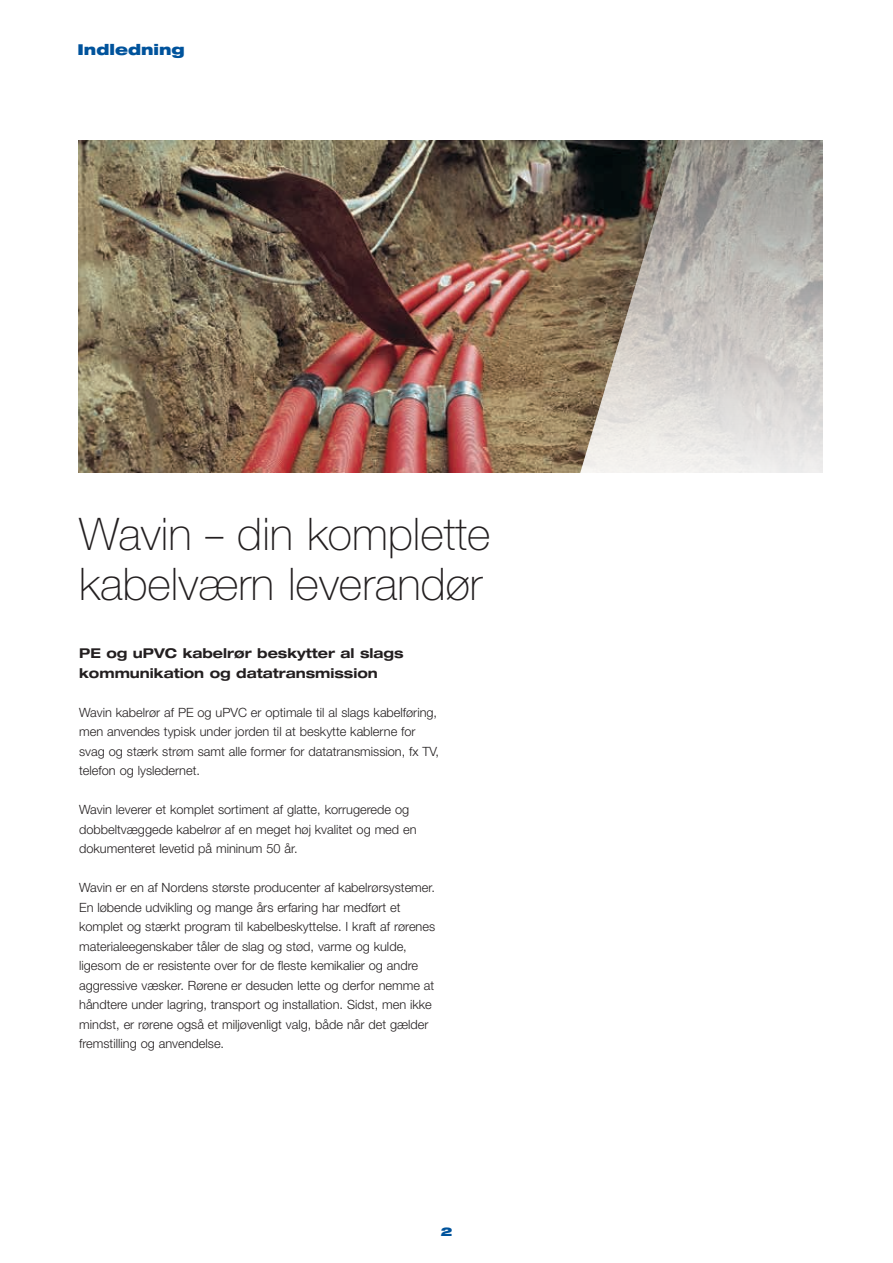
<style>
.page{position:relative;width:893px;height:1263px;background:#fff}
.page>*{position:absolute;margin:0;border:0;box-sizing:border-box;transform-origin:0 0}
.t1{font:100 45px/49.5px "Helvetica Neue";color:#231f20}
.t2{font:900 expanded 15px "Helvetica Neue";color:#00539c}
.t3{font:700 expanded 13.5px/19.5px "Helvetica Neue";color:#231f20}
.t4{font:300 12.75px/19.5px "Helvetica Neue";color:#231f20}
.t5{font:900 expanded 12px "Helvetica Neue";color:#00539c}
</style>
<div class="page">
<img style="left:79px;top:141px;width:261px;height:331px">
<img style="left:340px;top:140px;width:483px;height:333px">
<p class="t2" style="left:78px;top:40px;width:109px">Indledning</p>
<h1 class="t1" style="left:79px;top:510px;width:413px">Wavin – din komplette kabelværn leverandør</h1>
<p class="t3" style="left:79px;top:643px;width:326px">PE og uPVC kabelrør beskytter al slags kommunikation og datatransmission</p>
<p class="t4" style="left:79px;top:702px;width:361px">Wavin kabelrør af PE og uPVC er optimale til al slags kabelføring, men anvendes typisk under jorden til at beskytte kablerne for svag og stærk strøm samt alle former for datatransmission, fx TV, telefon og lysledernet.</p>
<p class="t4" style="left:79px;top:800px;width:339px">Wavin leverer et komplet sortiment af glatte, korrugerede og dobbeltvæggede kabelrør af en meget høj kvalitet og med en dokumenteret levetid på mininum 50 år.</p>
<p class="t4" style="left:79px;top:878px;width:358px">Wavin er en af Nordens største producenter af kabelrørsystemer.<br>En løbende udvikling og mange års erfaring har medført et komplet og stærkt program til kabelbeskyttelse. I kraft af rørenes materialeegenskaber tåler de slag og stød, varme og kulde, ligesom de er resistente over for de fleste kemikalier og andre aggressive væsker. Rørene er desuden lette og derfor nemme at håndtere under lagring, transport og installation. Sidst, men ikke mindst, er rørene også et miljøvenligt valg, både når det gælder fremstilling og anvendelse.</p>
<p class="t5" style="left:441px;top:1224px;width:13px">2</p>
</div>
